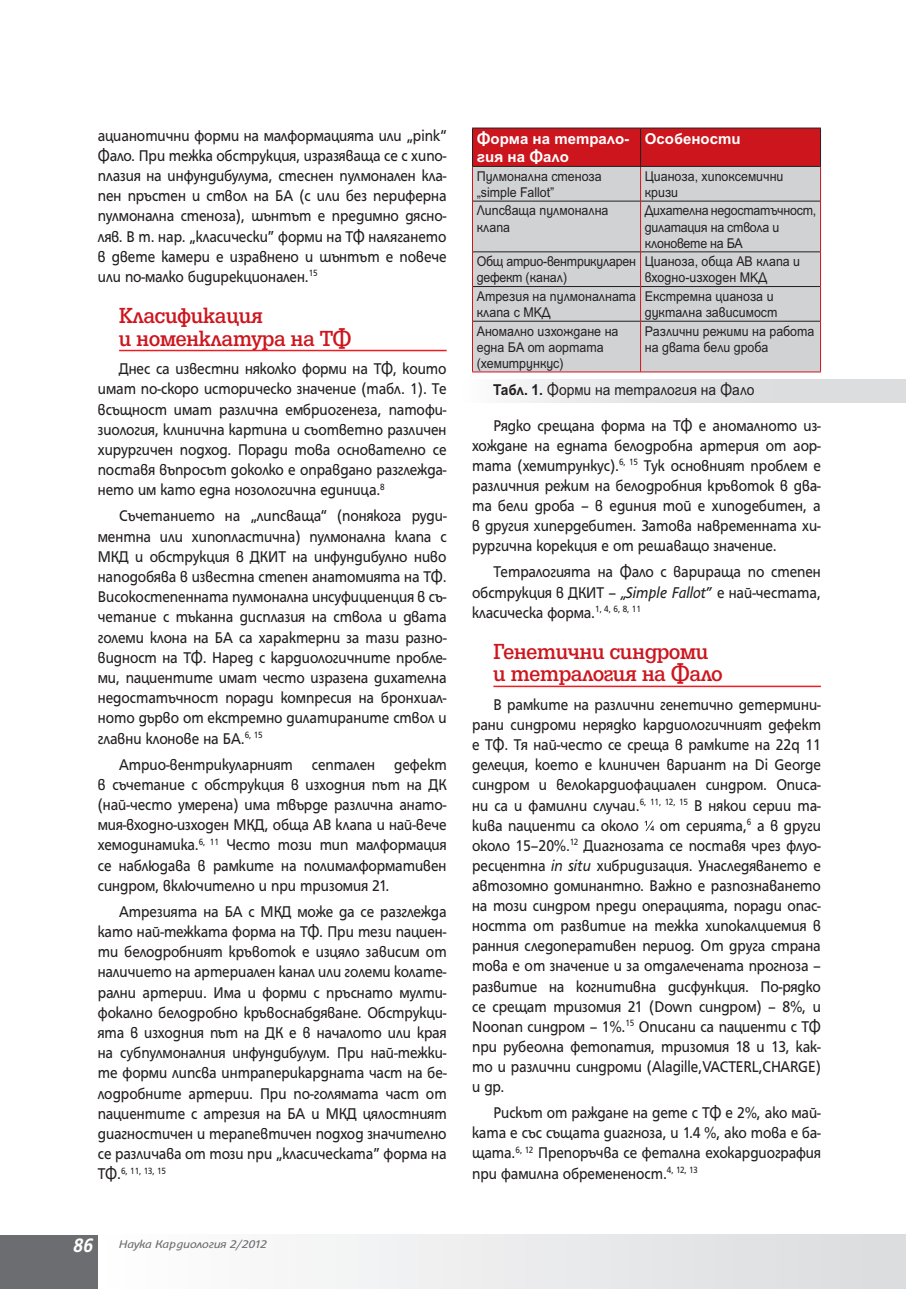
<style>
.page{position:relative;width:906px;height:1289px;background:#fff}
.page>*{position:absolute;margin:0;border:0;box-sizing:border-box;transform-origin:0 0}
.t1{font:500 23.1px/22.5px "Egyptian Bg";color:#cd151d;scale:.91 1}
.t2{font:16.8px/20.1px "HS Grotesk Bg";color:#231f20;text-align:justify;scale:.9 1}
.t3{font:700 15px/18px "SP Ariel";color:#fff}
.t4{font:15px "SP Ariel";color:#231f20;scale:.92 1}
.t5{font:13.5px/16px "SP Ariel";color:#231f20;scale:.92 1}
.t6{font:13.5px/16px "SP Ariel";letter-spacing:-.02em;color:#231f20;scale:.92 1}
.t7{font:italic 12px "HS Grotesk Bg";letter-spacing:-.01em;color:#6c6d70;scale:1.1 1}
.t8{font:9.75px "HS Grotesk Bg";color:#231f20;scale:.9 1}
.s1{font-size:16.8px}
.s2{font-weight:700;font-size:21px;color:#fff}
.s3{font-weight:700}
.s4{font-style:italic}
</style>
<div class="page">
<div style="left:98px;top:1234px;width:808px;height:54px;background:linear-gradient(to right,#fefefe,#dbdcde)"></div>
<div style="left:0;top:1234px;width:98px;height:54px;background:#6c6d70"></div>
<div style="left:459px;top:380px;width:447px;height:23px;background:linear-gradient(to right,#f5f6f6,#d5d6d8)"></div>
<hr style="left:119px;top:350px;width:327px;height:1px;background:#ee1d23">
<hr style="left:493px;top:685px;width:328px;height:2px;background:#ee1d23">
<svg style="left:644px;top:820px;width:10px;height:11px"></svg>
<div style="left:473px;top:129px;width:347px;height:37px;background:#cd151d"></div>
<div style="left:473px;top:167px;width:347px;height:204px;background:#d1d2d4"></div>
<hr style="left:473px;top:201px;width:167px;height:1px;background:#231f20">
<hr style="left:641px;top:201px;width:179px;height:1px;background:#231f20">
<hr style="left:473px;top:251px;width:167px;height:1px;background:#231f20">
<hr style="left:641px;top:251px;width:179px;height:1px;background:#231f20">
<hr style="left:473px;top:286px;width:167px;height:1px;background:#231f20">
<hr style="left:641px;top:286px;width:179px;height:1px;background:#231f20">
<hr style="left:473px;top:321px;width:167px;height:1px;background:#231f20">
<hr style="left:641px;top:321px;width:179px;height:1px;background:#231f20">
<hr style="left:472px;top:167px;width:1px;height:34px;background:#cd151d">
<hr style="left:640px;top:167px;width:1px;height:34px;background:#cd151d">
<hr style="left:820px;top:167px;width:1px;height:34px;background:#cd151d">
<hr style="left:472px;top:201px;width:1px;height:51px;background:#cd151d">
<hr style="left:640px;top:201px;width:1px;height:51px;background:#cd151d">
<hr style="left:820px;top:201px;width:1px;height:51px;background:#cd151d">
<hr style="left:472px;top:252px;width:1px;height:34px;background:#cd151d">
<hr style="left:640px;top:252px;width:1px;height:34px;background:#cd151d">
<hr style="left:820px;top:252px;width:1px;height:34px;background:#cd151d">
<hr style="left:472px;top:286px;width:1px;height:35px;background:#cd151d">
<hr style="left:640px;top:286px;width:1px;height:35px;background:#cd151d">
<hr style="left:820px;top:286px;width:1px;height:35px;background:#cd151d">
<hr style="left:472px;top:321px;width:1px;height:50px;background:#cd151d">
<hr style="left:640px;top:321px;width:1px;height:50px;background:#cd151d">
<hr style="left:820px;top:321px;width:1px;height:50px;background:#cd151d">
<hr style="left:472px;top:371px;width:349px;height:1px;background:#cd151d">
<hr style="left:472px;top:128px;width:168px;height:1px;background:#231f20">
<hr style="left:472px;top:128px;width:1px;height:38px;background:#231f20">
<hr style="left:640px;top:128px;width:181px;height:1px;background:#231f20">
<hr style="left:640px;top:128px;width:1px;height:38px;background:#231f20">
<hr style="left:820px;top:128px;width:1px;height:38px;background:#231f20">
<hr style="left:472px;top:166px;width:349px;height:1px;background:#231f20">
<p class="t2" style="left:98px;top:127px;width:389px">ацианотични форми на малформацията или „pink“ Фало. При тежка обструкция, изразяваща се с хипо&shy;плазия на инфундибулума, стеснен пулмонален кла&shy;пен пръстен и ствол на БА (с или без периферна пулмонална стеноза), шънтът е предимно дясно&shy;ляв. В т. нар. „класически” форми на ТФ налягането в двете камери е изравнено и шънтът е повече или по-малко бидирекционален.<sup>15</sup></p>
<h1 class="t1" style="left:119px;top:306px;width:257px">Класификация<br>и номенклатура на ТФ</h1>
<p class="t2" style="left:98px;top:360px;width:389px;text-indent:21px">Днес са известни няколко форми на ТФ, които имат по-скоро историческо значение (табл. 1). Те всъщност имат различна ембриогенеза, патофи&shy;зиология, клинична картина и съответно различен хирургичен подход. Поради това основателно се поставя въпросът доколко е оправдано разглежда&shy;нето им като една нозологична единица.<sup>8</sup></p>
<p class="t2" style="left:98px;top:507px;width:389px;text-indent:21px">Съчетанието на „липсваща“ (понякога руди&shy;ментна или хипопластична) пулмонална клапа с МКД и обструкция в ДКИТ на инфундибулно ниво наподобява в известна степен анатомията на ТФ.<br>Високостепенната пулмонална инсуфициенция в съ&shy;четание с тъканна дисплазия на ствола и двата големи клона на БА са характерни за тази разно&shy;видност на ТФ. Наред с кардиологичните пробле&shy;ми, пациентите имат често изразена дихателна недостатъчност поради компресия на бронхиал&shy;ното дърво от екстремно дилатираните ствол и главни клонове на БА.<sup>6,</sup> <sup>15</sup></p>
<p class="t2" style="left:98px;top:755px;width:389px;text-indent:21px">Атрио-вентрикуларният септален дефект в съчетание с обструкция в изходния път на ДК (най-често умерена) има твърде различна анато&shy;мия-входно-изходен МКД, обща АВ клапа и най-вече хемодинамика.<sup>6,</sup> <sup>11</sup> Често този тип малформация се наблюдава в рамките на полималформативен синдром, включително и при тризомия 21.</p>
<p class="t2" style="left:98px;top:902px;width:389px;text-indent:21px">Атрезията на БА с МКД може да се разглежда като най-тежката форма на ТФ. При тези пациен&shy;ти белодробният кръвоток е изцяло зависим от наличието на артериален канал или големи колате&shy;рални артерии. Има и форми с пръснато мулти&shy;фокално белодробно кръвоснабдяване. Обструкци&shy;ята в изходния път на ДК е в началото или края на субпулмоналния инфундибулум. При най-тежки&shy;те форми липсва интраперикардната част на бе&shy;лодробните артерии. При по-голямата част от пациентите с атрезия на БА и МКД цялостният диагностичен и терапевтичен подход значително се различава от този при „класическата” форма на</p>
<p class="t8" style="left:98px;top:1166px;width:77px"><span class="s1">ТФ.</span>6, 11, 13, 15</p>
<p class="t7" style="left:74px;top:1239px;width:177px"><span class="s2">86</span> Наука Кардиология 2/2012</p>
<p class="t3" style="left:477px;top:131px;width:154px">Форма на тетрало&shy;гия на Фало</p>
<p class="t3" style="left:645px;top:131px;width:97px">Особености</p>
<p class="t5" style="left:477px;top:169px;width:137px">Пулмонална стеноза „simple Fallot”</p>
<p class="t5" style="left:645px;top:169px;width:152px">Цианоза, хипоксемични кризи</p>
<p class="t5" style="left:477px;top:204px;width:145px">Липсваща пулмонална клапа</p>
<p class="t6" style="left:645px;top:204px;width:188px">Дихателна недостатъчност, дилатация на ствола и клоновете на БА</p>
<p class="t6" style="left:477px;top:255px;width:175px">Общ атрио-вентрикуларен дефект (канал)</p>
<p class="t5" style="left:645px;top:255px;width:170px">Цианоза, обща АВ клапа и входно-изходен МКД</p>
<p class="t5" style="left:477px;top:289px;width:175px">Атрезия на пулмоналната клапа с МКД</p>
<p class="t5" style="left:645px;top:289px;width:146px">Екстремна цианоза и дуктална зависимост</p>
<p class="t5" style="left:477px;top:324px;width:155px">Аномално изхождане на една БА от аортата (хемитрункус)</p>
<p class="t5" style="left:645px;top:324px;width:186px">Различни режими на работа на двата бели дроба</p>
<p class="t4" style="left:493px;top:384px;width:285px"><span class="s3">Табл. 1.</span> Форми на тетралогия на Фало</p>
<p class="t2" style="left:472px;top:416px;width:389px;text-indent:21px">Рядко срещана форма на ТФ е аномалното из&shy;хождане на едната белодробна артерия от аор&shy;тата (хемитрункус).<sup>6,</sup> <sup>15</sup> Тук основният проблем е различния режим на белодробния кръвоток в два&shy;та бели дроба – в единия той е хиподебитен, а в другия хипердебитен. Затова навременната хи&shy;рургична корекция е от решаващо значение.</p>
<p class="t2" style="left:472px;top:563px;width:389px;text-indent:21px">Тетралогията на Фало с варираща по степен обструкция в ДКИТ – <span class="s4">„Simple Fallot”</span> е най-честата, класическа форма.<sup>1,</sup> <sup>4,</sup> <sup>6,</sup> <sup>8,</sup> <sup>11</sup></p>
<h1 class="t1" style="left:493px;top:642px;width:253px">Генетични синдроми и тетралогия на Фало</h1>
<p class="t2" style="left:472px;top:696px;width:389px;text-indent:21px">В рамките на различни генетично детермини&shy;рани синдроми нерядко кардиологичният дефект е ТФ. Тя най-често се среща в рамките на 22q 11 делеция, което е клиничен вариант на Di George синдром и велокардиофациален синдром. Описа&shy;ни са и фамилни случаи.<sup>6,</sup> <sup>11,</sup> <sup>12,</sup> <sup>15</sup> В някои серии та&shy;кива пациенти са около от серията,<sup>6</sup> а в други около 15–20%.<sup>12</sup> Диагнозата се поставя чрез флуо&shy;ресцентна <span class="s4">in situ</span> хибридизация. Унаследяването е автозомно доминантно. Важно е разпознаването на този синдром преди операцията, поради опас&shy;ността от развитие на тежка хипокалциемия в ранния следоперативен период. От друга страна това е от значение и за отдалечената прогноза – развитие на когнитивна дисфункция. По-рядко се срещат тризомия 21 (Down синдром) – 8%, и Noonan синдром – 1%.<sup>15</sup> Описани са пациенти с ТФ при рубеолна фетопатия, тризомия 18 и 13, как&shy;то и различни синдроми (Alagille,VACTERL,CHARGE) и др.</p>
<p class="t2" style="left:472px;top:1103px;width:389px;text-indent:21px">Рискът от раждане на дете с ТФ е 2%, ако май&shy;ката е със същата диагноза, и 1.4 %, ако това е ба&shy;щата.<sup>6,</sup> <sup>12</sup> Препоръчва се фетална ехокардиография при фамилна обремененост.<sup>4,</sup> <sup>12,</sup> <sup>13</sup></p>
</div>
